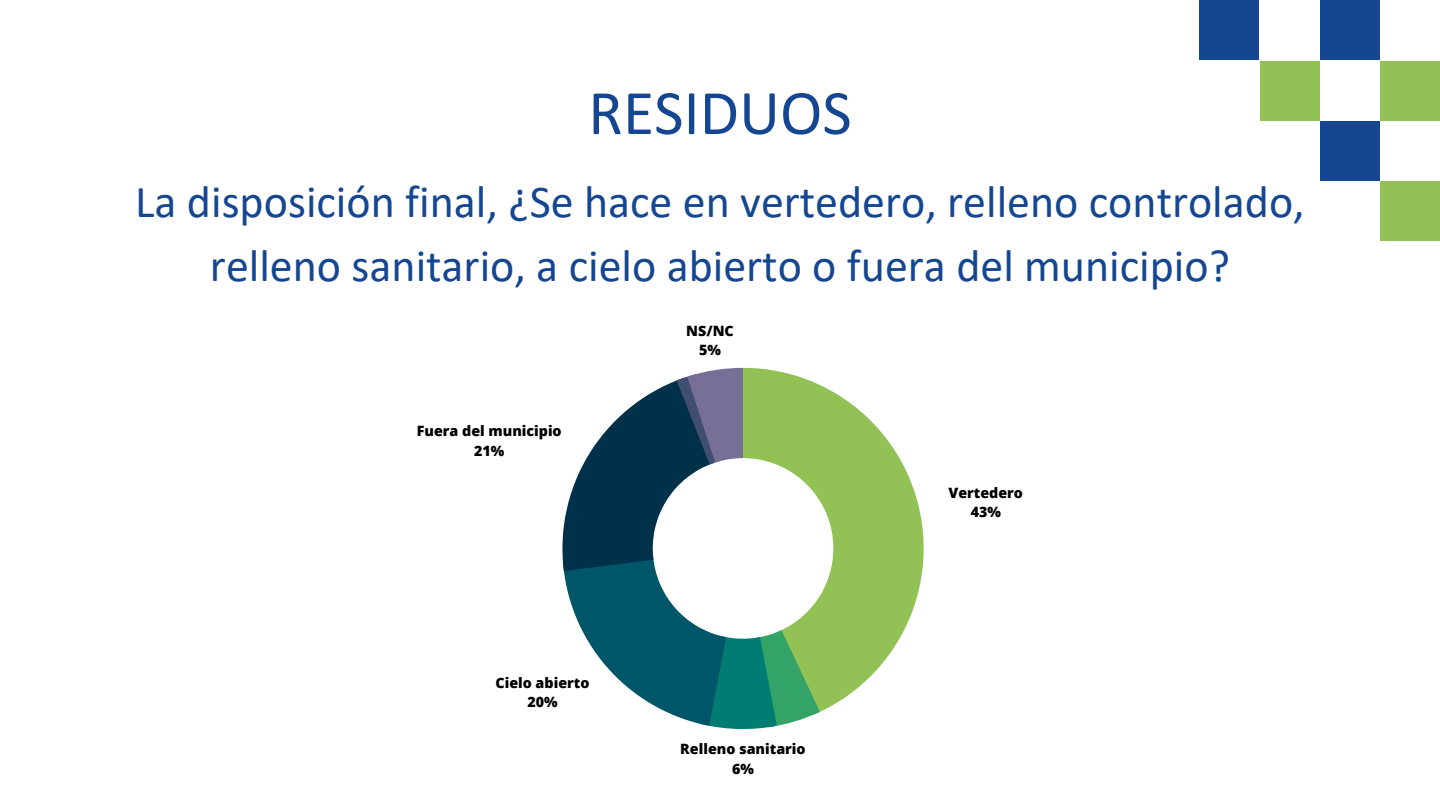
<style>
.page{position:relative;width:1440px;height:810px;background:#fff}
.page>*{position:absolute;margin:0;border:0;box-sizing:border-box;transform-origin:0 0}
.t1{font:64px "Calibri";color:#154691}
.t2{font:46px/63.8px "Calibri";color:#154691;text-align:center}
.t3{font:800 14.3px/19.6px "Open Sans";color:#000;text-align:center}
</style>
<div class="page">
<div style="left:1380px;top:61px;width:60px;height:60px;background:#92c255"></div>
<div style="left:1320px;top:0;width:60px;height:60px;background:#154691"></div>
<div style="left:1260px;top:61px;width:60px;height:60px;background:#92c255"></div>
<div style="left:1320px;top:121px;width:60px;height:60px;background:#154691"></div>
<div style="left:1199px;top:0;width:60px;height:60px;background:#154691"></div>
<div style="left:1380px;top:181px;width:60px;height:60px;background:#92c255"></div>
<svg style="left:820px;top:385px;width:104px;height:327px;fill:#92c255"></svg>
<svg style="left:562px;top:368px;width:258px;height:361px"></svg>
<h1 class="t1" style="left:588px;top:86px;width:265px">RESIDUOS</h1>
<p class="t2" style="left:135px;top:174px;width:1171px">La disposición final, ¿Se hace en vertedero, relleno controlado, relleno sanitario, a cielo abierto o fuera del municipio?</p>
<p class="t3" style="left:417px;top:421px;width:146px">Fuera del municipio<br>21%</p>
<p class="t3" style="left:496px;top:672px;width:95px">Cielo abierto<br>20%</p>
<p class="t3" style="left:686px;top:320px;width:49px">NS/NC<br>5%</p>
<p class="t3" style="left:680px;top:739px;width:127px">Relleno sanitario<br>6%</p>
<p class="t3" style="left:949px;top:482px;width:76px">Vertedero<br>43%</p>
</div>
